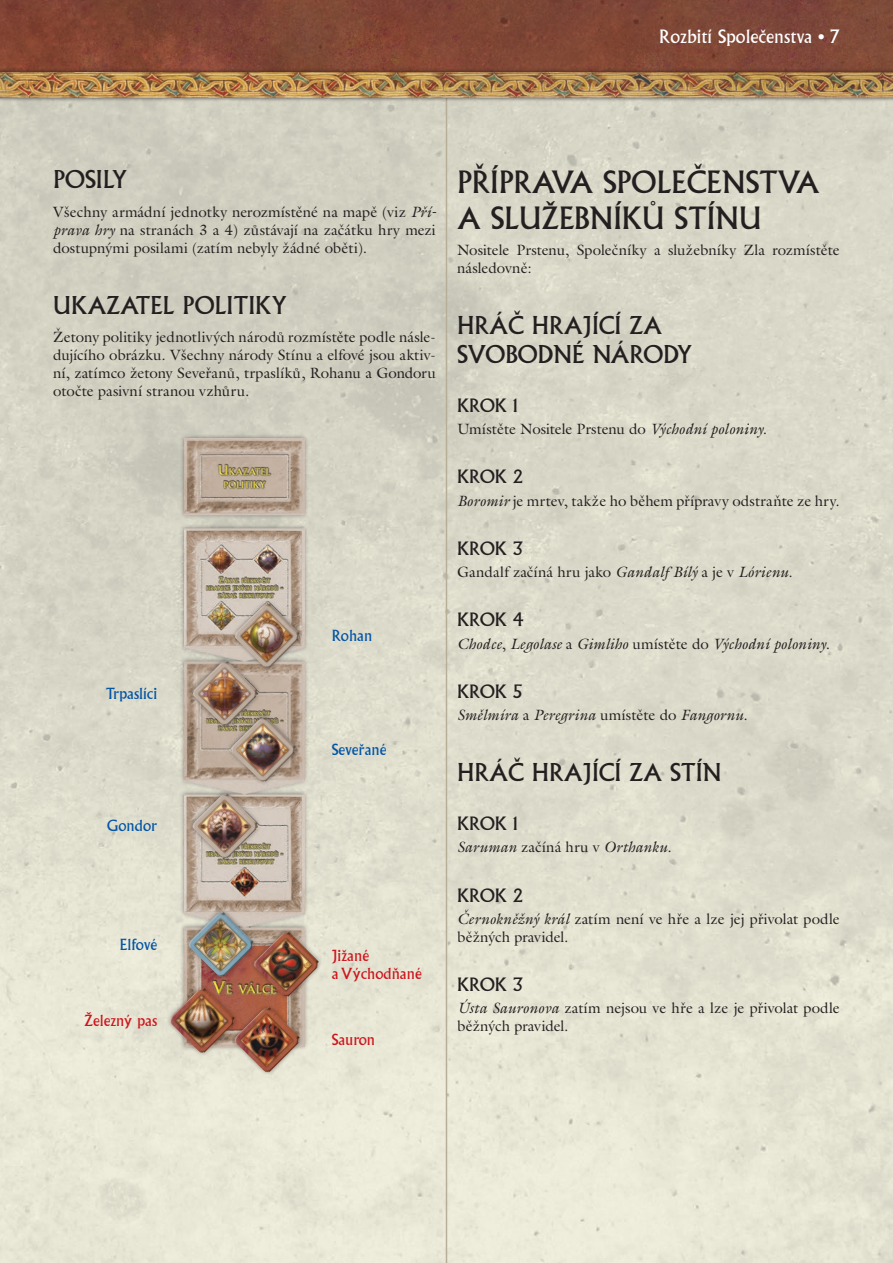
<style>
.page{position:relative;width:893px;height:1263px;background:#fff}
.page>*{position:absolute;margin:0;border:0;box-sizing:border-box;transform-origin:0 0}
.t1{font:30px/36px "Albertus MTCE";color:#231f20}
.t2{font:24px/28.8px "Albertus MTCE";color:#231f20}
.t3{font:18px "Albertus MTCE";color:#231f20}
.t4{font:18px "Albertus MTCE";color:#fff}
.t5{font:15px/18px "ITC Galliard CE";letter-spacing:.005em;color:#231f20}
.t6{font:italic 15px "ITC Galliard CE";letter-spacing:.005em;color:#231f20}
.t7{font:15px "Albertus MTCE";color:#0154a6}
.t8{font:15px/18px "Albertus MTCE";color:#cd151d}
.s1{font-style:italic}
.s2{font-style:normal}
</style>
<div class="page">
<img style="left:0;top:0;width:893px;height:1263px">
<hr style="left:446px;top:85px;width:1px;height:1178px;background:#b7ae98">
<div style="left:180px;top:434px;width:129px;height:617px;background:#231f20;opacity:.5"></div>
<img style="left:185px;top:438px;width:119px;height:608px">
<div style="left:189px;top:790px;width:72px;height:72px;background:#231f20;opacity:.5"></div>
<img style="left:191px;top:791px;width:69px;height:69px">
<div style="left:189px;top:657px;width:72px;height:72px;background:#231f20;opacity:.5"></div>
<img style="left:191px;top:659px;width:69px;height:69px">
<div style="left:227px;top:713px;width:72px;height:72px;background:#231f20;opacity:.5"></div>
<img style="left:229px;top:715px;width:69px;height:69px">
<div style="left:231px;top:600px;width:72px;height:72px;background:#231f20;opacity:.5"></div>
<img style="left:233px;top:601px;width:69px;height:69px">
<div style="left:185px;top:908px;width:72px;height:72px;background:#231f20;opacity:.5"></div>
<img style="left:187px;top:910px;width:69px;height:69px">
<div style="left:250px;top:928px;width:73px;height:72px;background:#231f20;opacity:.5"></div>
<img style="left:252px;top:929px;width:69px;height:69px">
<div style="left:166px;top:984px;width:72px;height:72px;background:#231f20;opacity:.5"></div>
<img style="left:168px;top:986px;width:69px;height:69px">
<div style="left:231px;top:1003px;width:72px;height:73px;background:#231f20;opacity:.5"></div>
<img style="left:233px;top:1005px;width:69px;height:69px">
<svg style="left:0;top:68px;width:893px;height:34px;background:#997c67"></svg>
<img style="left:0;top:73px;width:893px;height:24px">
<p class="t4" style="left:659px;top:25px;width:182px">Rozbití Společenstva • 7</p>
<h2 class="t2" style="left:53px;top:165px;width:75px">POSILY</h2>
<p class="t5" style="left:53px;top:202px;width:385px;text-align:justify">Všechny armádní jednotky nerozmístěné na mapě (viz <span class="s1">Pří&shy;prava hry</span> na stranách 3 a 4) zůstávají na začátku hry mezi dostupnými posilami (zatím nebyly žádné oběti).</p>
<h2 class="t2" style="left:53px;top:290px;width:235px">UKAZATEL POLITIKY</h2>
<p class="t5" style="left:53px;top:328px;width:384px;text-align:justify">Žetony politiky jednotlivých národů rozmístěte podle násle&shy;dujícího obrázku. Všechny národy Stínu a elfové jsou aktiv&shy;ní, zatímco žetony Seveřanů, trpaslíků, Rohanu a Gondoru otočte pasivní stranou vzhůru.</p>
<p class="t7" style="left:106px;top:684px;width:53px">Trpaslíci</p>
<p class="t7" style="left:107px;top:817px;width:52px">Gondor</p>
<p class="t7" style="left:120px;top:935px;width:39px">Elfové</p>
<p class="t8" style="left:84px;top:1011px;width:74px">Železný pas</p>
<p class="t7" style="left:332px;top:626px;width:42px">Rohan</p>
<p class="t7" style="left:332px;top:740px;width:56px">Seveřané</p>
<p class="t8" style="left:332px;top:946px;width:92px">Jižané<br>a Východňané</p>
<p class="t8" style="left:332px;top:1031px;width:45px">Sauron</p>
<h1 class="t1" style="left:457px;top:164px;width:364px">PŘÍPRAVA SPOLEČENSTVA<br>A SLUŽEBNÍKŮ STÍNU</h1>
<p class="t5" style="left:457px;top:241px;width:384px">Nositele Prstenu, Společníky a služebníky Zla rozmístěte následovně:</p>
<h2 class="t2" style="left:457px;top:311px;width:236px">HRÁČ HRAJÍCÍ ZA<br>SVOBODNÉ NÁRODY</h2>
<p class="t3" style="left:457px;top:394px;width:62px">KROK 1</p>
<p class="t5" style="left:457px;top:420px;width:311px">Umístěte Nositele Prstenu do <span class="s1">Východní poloniny</span>.</p>
<p class="t3" style="left:457px;top:466px;width:67px">KROK 2</p>
<p class="t5" style="left:457px;top:491px;width:384px"><span class="s1">Boromir</span> je mrtev, takže ho během přípravy odstraňte ze hry.</p>
<p class="t3" style="left:457px;top:537px;width:67px">KROK 3</p>
<p class="t5" style="left:457px;top:563px;width:337px">Gandalf začíná hru jako <span class="s1">Gandalf Bílý</span> a je v <span class="s1">Lórienu</span>.</p>
<p class="t3" style="left:457px;top:609px;width:68px">KROK 4</p>
<p class="t6" style="left:457px;top:634px;width:374px">Chodce<span class="s2">,</span> Legolase <span class="s2">a</span> Gimliho <span class="s2">umístěte do</span> Východní poloniny<span class="s2">.</span></p>
<p class="t3" style="left:457px;top:680px;width:67px">KROK 5</p>
<p class="t6" style="left:457px;top:705px;width:292px">Smělmíra <span class="s2">a</span> Peregrina <span class="s2">umístěte do</span> Fangornu<span class="s2">.</span></p>
<h2 class="t2" style="left:457px;top:758px;width:266px">HRÁČ HRAJÍCÍ ZA STÍN</h2>
<p class="t3" style="left:457px;top:812px;width:62px">KROK 1</p>
<p class="t6" style="left:457px;top:838px;width:216px">Saruman <span class="s2">začíná hru v</span> Orthanku<span class="s2">.</span></p>
<p class="t3" style="left:457px;top:884px;width:67px">KROK 2</p>
<p class="t5" style="left:457px;top:909px;width:384px"><span class="s1">Černokněžný král</span> zatím není ve hře a lze jej přivolat podle běžných pravidel.</p>
<p class="t3" style="left:457px;top:973px;width:67px">KROK 3</p>
<p class="t5" style="left:457px;top:999px;width:384px"><span class="s1">Ústa Sauronova</span> zatím nejsou ve hře a lze je přivolat podle běžných pravidel.</p>
</div>
